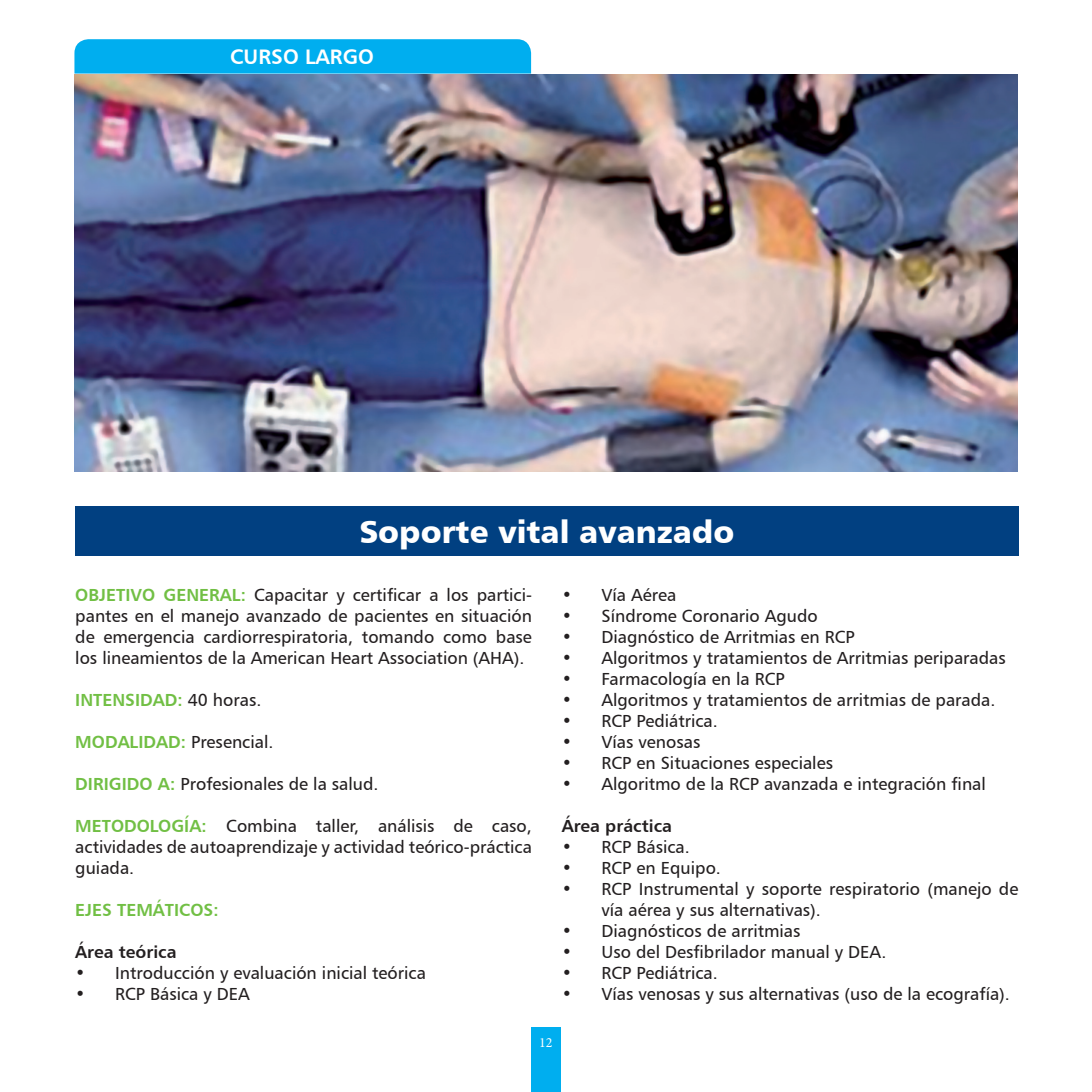
<style>
.page{position:relative;width:1092px;height:1092px;background:#fff}
.page>*{position:absolute;margin:0;border:0;box-sizing:border-box;transform-origin:0 0}
.t1{font:31.5px "Humanist 777 BT Black B";color:#fff}
.t2{font:21px "Humanist 777 BT Bold B";color:#fff}
.t3{font:17.5px/21px "Humanist 777 BT Roman B";color:#231f20;text-align:justify}
.t4{font:17.5px "Humanist 777 BT Bold B";color:#71bf44}
.t5{font:17.5px "Humanist 777 BT Bold B";color:#231f20}
.t6{font:14px "Minion Pro";color:#fff}
.s1{font-family:"Humanist 777 BT Bold B";color:#71bf44}
.s2{font-family:"Humanist 777 BT Roman B";color:#231f20}
</style>
<div class="page">
<div style="left:531px;top:1027px;width:30px;height:64px;background:#00aeef"></div>
<div style="left:74px;top:39px;width:457px;height:35px;background:#00aeef"></div>
<div style="left:75px;top:506px;width:943px;height:50px;background:#014081"></div>
<img style="left:74px;top:74px;width:943px;height:397px">
<p class="t2" style="left:230px;top:44px;width:145px">CURSO LARGO</p>
<h1 class="t1" style="left:359px;top:512px;width:376px">Soporte vital avanzado</h1>
<p class="t3" style="left:75px;top:583px;width:458px"><span class="s1">OBJETIVO GENERAL:</span> Capacitar y certificar a los partici&shy;pantes en el manejo avanzado de pacientes en situación de emergencia cardiorrespiratoria, tomando como base los lineamientos de la American Heart Association (AHA).</p>
<p class="t4" style="left:75px;top:688px;width:187px">INTENSIDAD: <span class="s2">40 horas.</span></p>
<p class="t3" style="left:75px;top:730px;width:200px"><span class="s1">MODALIDAD:</span> Presencial.</p>
<p class="t3" style="left:75px;top:772px;width:305px"><span class="s1">DIRIGIDO A:</span> Profesionales de la salud.</p>
<p class="t3" style="left:75px;top:814px;width:458px"><span class="s1">METODOLOGÍA:</span> Combina taller, análisis de caso, actividades de autoaprendizaje y actividad teórico-práctica guiada.</p>
<p class="t4" style="left:75px;top:898px;width:145px">EJES TEMÁTICOS:</p>
<p class="t5" style="left:75px;top:940px;width:103px">Área teórica</p>
<p class="t3" style="left:75px;top:961px;width:352px">• Introducción y evaluación inicial teórica</p>
<p class="t3" style="left:75px;top:982px;width:176px">• RCP Básica y DEA</p>
<p class="t3" style="left:561px;top:583px;width:116px">• Vía Aérea</p>
<p class="t3" style="left:561px;top:604px;width:257px">• Síndrome Coronario Agudo</p>
<p class="t3" style="left:561px;top:625px;width:294px">• Diagnóstico de Arritmias en RCP</p>
<p class="t3" style="left:561px;top:646px;width:445px">• Algoritmos y tratamientos de Arritmias periparadas</p>
<p class="t3" style="left:561px;top:667px;width:224px">• Farmacología en la RCP</p>
<p class="t3" style="left:561px;top:688px;width:435px">• Algoritmos y tratamientos de arritmias de parada.</p>
<p class="t3" style="left:561px;top:709px;width:158px">• RCP Pediátrica.</p>
<p class="t3" style="left:561px;top:730px;width:140px">• Vías venosas</p>
<p class="t3" style="left:561px;top:751px;width:273px">• RCP en Situaciones especiales</p>
<p class="t3" style="left:561px;top:772px;width:425px">• Algoritmo de la RCP avanzada e integración final</p>
<p class="t5" style="left:561px;top:814px;width:112px">Área práctica</p>
<p class="t3" style="left:561px;top:835px;width:130px">• RCP Básica.</p>
<p class="t3" style="left:561px;top:856px;width:161px">• RCP en Equipo.</p>
<p class="t3" style="left:601px;top:877px;width:418px;text-indent:-40px">• RCP Instrumental y soporte respiratorio (manejo de vía aérea y sus alternativas).</p>
<p class="t3" style="left:561px;top:919px;width:240px">• Diagnósticos de arritmias</p>
<p class="t3" style="left:561px;top:940px;width:326px">• Uso del Desfibrilador manual y DEA.</p>
<p class="t3" style="left:561px;top:961px;width:158px">• RCP Pediátrica.</p>
<p class="t3" style="left:561px;top:982px;width:449px">• Vías venosas y sus alternativas (uso de la ecografía).</p>
<p class="t6" style="left:539px;top:1033px;width:15px">12</p>
</div>
